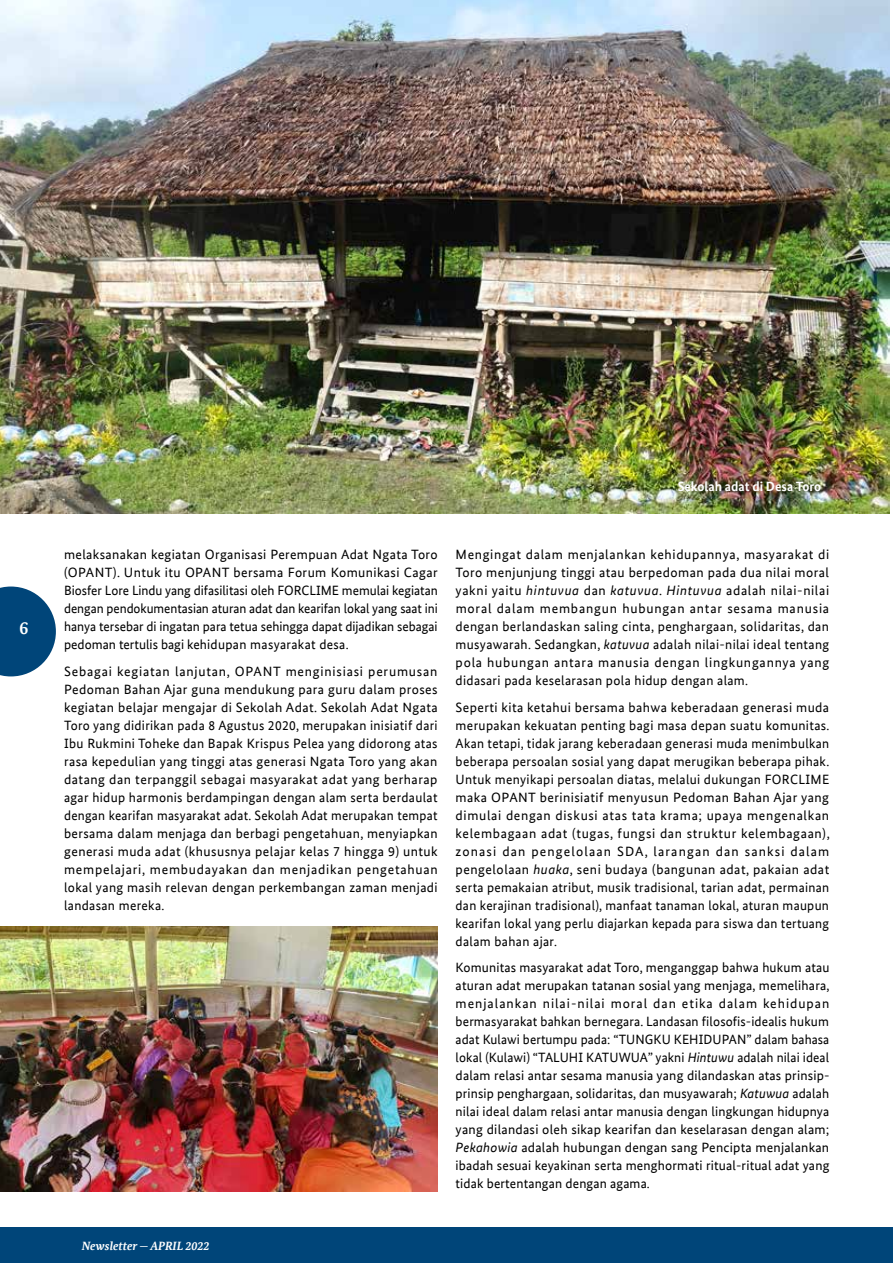
<style>
.page{position:relative;width:893px;height:1263px;background:#fff}
.page>*{position:absolute;margin:0;border:0;box-sizing:border-box;transform-origin:0 0}
.t1{font:700 18px "Bundes Serif Office T";color:#fff}
.t2{font:13.5px/18px "Bundes Sans Office";letter-spacing:.025em;color:#000;text-align:justify}
.t3{font:700 13.5px "Bundes Sans Office";color:#fff}
.t4{font:italic 700 12px "Bundes Serif Office T";color:#fff}
.s1{font-style:italic}
.s2{font-style:normal}
</style>
<div class="page">
<img style="left:0;top:927px;width:438px;height:264px">
<img style="left:0;top:0;width:890px;height:514px">
<div style="left:0;top:1227px;width:893px;height:36px;background:#004579"></div>
<svg style="left:0;top:586px;width:56px;height:90px"></svg>
<h1 class="t1" style="left:19px;top:618px;width:10px">6</h1>
<p class="t3" style="left:678px;top:478px;width:145px">Sekolah adat di Desa Toro</p>
<p class="t2" style="left:64px;top:545px;width:375px">melaksanakan kegiatan Organisasi Perempuan Adat Ngata Toro (OPANT). Untuk itu OPANT bersama Forum Komunikasi Cagar Biosfer Lore Lindu yang difasilitasi oleh FORCLIME memulai kegiatan dengan pendokumentasian aturan adat dan kearifan lokal yang saat ini hanya tersebar di ingatan para tetua sehingga dapat dijadikan sebagai pedoman tertulis bagi kehidupan masyarakat desa.</p>
<p class="t2" style="left:64px;top:662px;width:375px">Sebagai kegiatan lanjutan, OPANT menginisiasi perumusan Pedoman Bahan Ajar guna mendukung para guru dalam proses kegiatan belajar mengajar di Sekolah Adat. Sekolah Adat Ngata Toro yang didirikan pada 8 Agustus 2020, merupakan inisiatif dari Ibu Rukmini Toheke dan Bapak Krispus Pelea yang didorong atas rasa kepedulian yang tinggi atas generasi Ngata Toro yang akan datang dan terpanggil sebagai masyarakat adat yang berharap agar hidup harmonis berdampingan dengan alam serta berdaulat dengan kearifan masyarakat adat. Sekolah Adat merupakan tempat bersama dalam menjaga dan berbagi pengetahuan, menyiapkan generasi muda adat (khususnya pelajar kelas 7 hingga 9) untuk mempelajari, membudayakan dan menjadikan pengetahuan lokal yang masih relevan dengan perkembangan zaman menjadi landasan mereka.</p>
<p class="t2" style="left:456px;top:545px;width:375px">Mengingat dalam menjalankan kehidupannya, masyarakat di Toro menjunjung tinggi atau berpedoman pada dua nilai moral yakni yaitu <span class="s1">hintuvua</span> dan <span class="s1">katuvua</span>. <span class="s1">Hintuvua</span> adalah nilai-nilai moral dalam membangun hubungan antar sesama manusia dengan berlandaskan saling cinta, penghargaan, solidaritas, dan musyawarah. Sedangkan, <span class="s1">katuvua</span> adalah nilai-nilai ideal tentang pola hubungan antara manusia dengan lingkungannya yang didasari pada keselarasan pola hidup dengan alam.</p>
<p class="t2" style="left:456px;top:698px;width:376px">Seperti kita ketahui bersama bahwa keberadaan generasi muda merupakan kekuatan penting bagi masa depan suatu komunitas.<br>Akan tetapi, tidak jarang keberadaan generasi muda menimbulkan beberapa persoalan sosial yang dapat merugikan beberapa pihak.<br>Untuk menyikapi persoalan diatas, melalui dukungan FORCLIME maka OPANT berinisiatif menyusun Pedoman Bahan Ajar yang dimulai dengan diskusi atas tata krama; upaya mengenalkan kelembagaan adat (tugas, fungsi dan struktur kelembagaan), zonasi dan pengelolaan SDA, larangan dan sanksi dalam pengelolaan <span class="s1">huaka</span>, seni budaya (bangunan adat, pakaian adat serta pemakaian atribut, musik tradisional, tarian adat, permainan dan kerajinan tradisional), manfaat tanaman lokal, aturan maupun kearifan lokal yang perlu diajarkan kepada para siswa dan tertuang dalam bahan ajar.</p>
<p class="t2" style="left:456px;top:958px;width:375px">Komunitas masyarakat adat Toro, menganggap bahwa hukum atau aturan adat merupakan tatanan sosial yang menjaga, memelihara, menjalankan nilai-nilai moral dan etika dalam kehidupan bermasyarakat bahkan bernegara. Landasan filosofis-idealis hukum adat Kulawi bertumpu pada: “TUNGKU KEHIDUPAN” dalam bahasa lokal (Kulawi) “TALUHI KATUWUA” yakni <span class="s1">Hintuwu</span> adalah nilai ideal dalam relasi antar sesama manusia yang dilandaskan atas prinsip&shy;prinsip penghargaan, solidaritas, dan musyawarah; <span class="s1">Katuwua</span> adalah nilai ideal dalam relasi antar manusia dengan lingkungan hidupnya yang dilandasi oleh sikap kearifan dan keselarasan dengan alam; <span class="s1">Pekahowia</span> adalah hubungan dengan sang Pencipta menjalankan ibadah sesuai keyakinan serta menghormati ritual-ritual adat yang tidak bertentangan dengan agama.</p>
<p class="t4" style="left:82px;top:1238px;width:129px">Newsletter <span class="s2">—</span> APRIL 2022</p>
</div>
